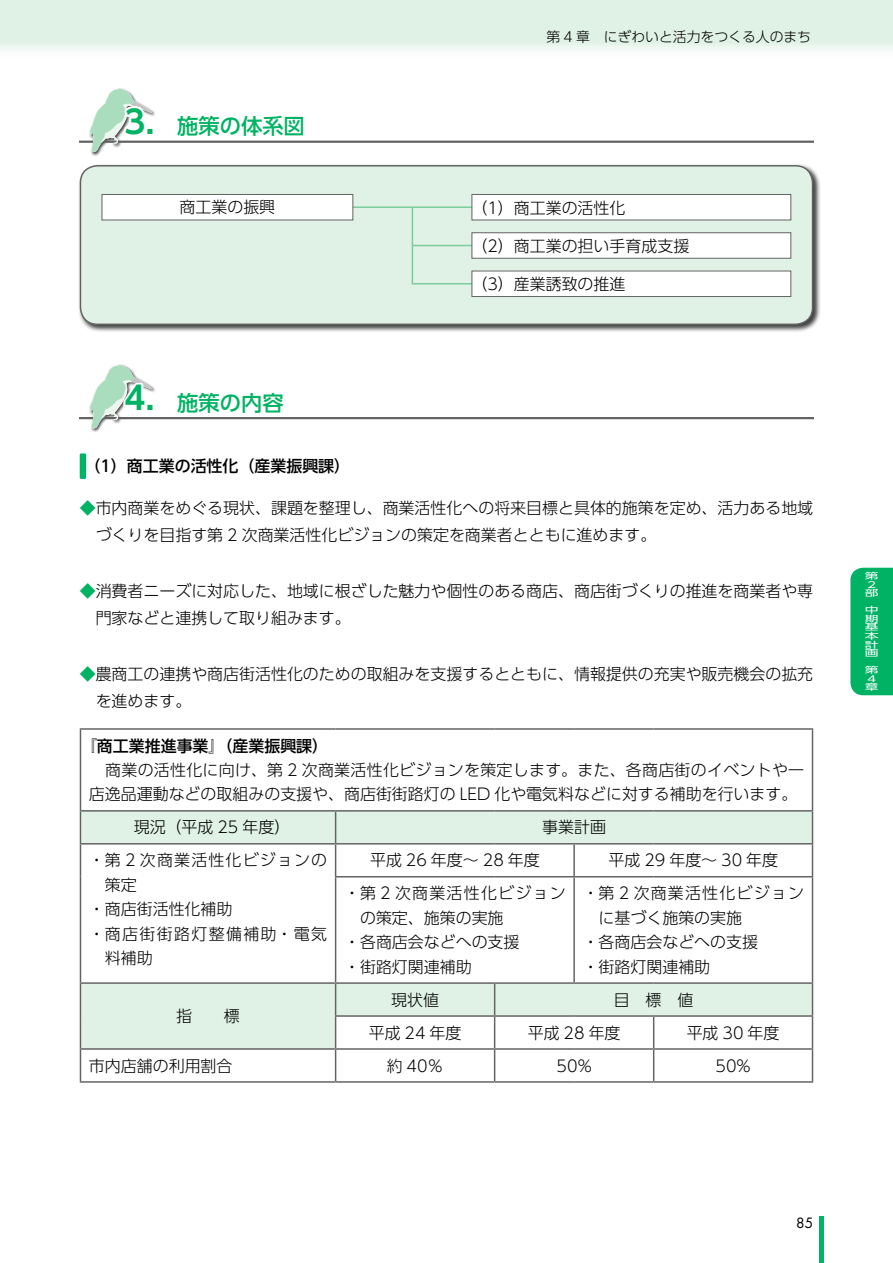
<style>
.page{position:relative;width:893px;height:1263px;background:#fff}
.page>*{position:absolute;margin:0;border:0;box-sizing:border-box;transform-origin:0 0}
.t1{font:500 21.3px "UD Shin Go Pro";color:#00b263}
.t2{font:300 15.9px/27.6px "UD Shin Go Pro";color:#000}
.t3{font:300 15.9px "UD Shin Go Pro";letter-spacing:.075em;color:#000}
.t4{font:500 15.9px "UD Shin Go Pro";color:#000}
.t5{font:300 15.9px "UD Shin Go Pro";letter-spacing:.085em;color:#000}
.t6{font:300 13.8px "UD Shin Go Pro";color:#000}
.t7{font:13.8px "Futura";color:#000}
.t8{font:8.55px/8.6px "UD Shin Go Pro";color:#fff;scale:1.61 1}
.s1{font-family:"UD Shin Go Pro De";font-weight:700;font-size:31.95px}
.s2{color:#00b263}
.s3{font-weight:500}
</style>
<div class="page">
<div style="left:0;top:0;width:893px;height:60px;background:linear-gradient(to bottom,#d8efdf,#f3faf5)"></div>
<hr style="left:820px;top:1216px;width:4px;height:47px;background:#00b263">
<div style="left:850px;top:568px;width:43px;height:127px;background:#00b263"></div>
<img style="left:88px;top:110px;width:69px;height:46px">
<hr style="left:80px;top:141px;width:25px;height:2px;background:#636363">
<hr style="left:113px;top:141px;width:700px;height:2px;background:#636363">
<svg style="left:90px;top:88px;width:62px;height:64px"></svg>
<svg style="left:172px;top:140px;width:136px;height:3px"></svg>
<div style="left:78px;top:164px;width:743px;height:169px;background:#000;opacity:.75"></div>
<div style="left:80px;top:166px;width:732px;height:158px;background:#e0f2e6;border-radius:17px"></div>
<hr style="left:353px;top:206px;width:119px;height:2px;background:#7bcd9d">
<svg style="left:411px;top:206px;width:62px;height:79px"></svg>
<div style="left:472px;top:194px;width:319px;height:26px;background:#fff"></div>
<div style="left:472px;top:194px;width:319px;height:26px;border:1px solid #636363"></div>
<div style="left:102px;top:194px;width:251px;height:26px;background:#fff"></div>
<div style="left:102px;top:194px;width:251px;height:26px;border:1px solid #636363"></div>
<div style="left:472px;top:233px;width:319px;height:25px;background:#fff"></div>
<div style="left:472px;top:232px;width:319px;height:27px;border:1px solid #636363"></div>
<div style="left:472px;top:271px;width:319px;height:26px;background:#fff"></div>
<div style="left:472px;top:271px;width:319px;height:26px;border:1px solid #636363"></div>
<div style="left:80px;top:165px;width:733px;height:160px;border:1px solid #636363;border-radius:17px"></div>
<img style="left:88px;top:386px;width:69px;height:46px">
<hr style="left:80px;top:417px;width:25px;height:2px;background:#636363">
<hr style="left:113px;top:417px;width:700px;height:2px;background:#636363">
<svg style="left:90px;top:364px;width:62px;height:65px"></svg>
<svg style="left:172px;top:419px;width:126px;height:1px"></svg>
<div style="left:80px;top:453px;width:6px;height:26px;background:#00b263;border-radius:2px"></div>
<svg style="left:81px;top:811px;width:731px;height:237px"></svg>
<hr style="left:80px;top:728px;width:256px;height:2px;background:#636363">
<hr style="left:80px;top:730px;width:1px;height:80px;background:#636363">
<hr style="left:336px;top:728px;width:159px;height:2px;background:#636363">
<hr style="left:495px;top:728px;width:79px;height:2px;background:#636363">
<hr style="left:574px;top:728px;width:80px;height:2px;background:#636363">
<hr style="left:654px;top:728px;width:159px;height:2px;background:#636363">
<hr style="left:812px;top:730px;width:1px;height:80px;background:#636363">
<hr style="left:80px;top:810px;width:256px;height:1px;background:#636363">
<hr style="left:80px;top:811px;width:1px;height:32px;background:#636363">
<hr style="left:336px;top:810px;width:159px;height:1px;background:#636363">
<hr style="left:335px;top:811px;width:1px;height:32px;background:#636363">
<hr style="left:495px;top:810px;width:79px;height:1px;background:#636363">
<hr style="left:574px;top:810px;width:80px;height:1px;background:#636363">
<hr style="left:654px;top:810px;width:159px;height:1px;background:#636363">
<hr style="left:812px;top:811px;width:1px;height:32px;background:#636363">
<hr style="left:80px;top:843px;width:256px;height:1px;background:#636363">
<hr style="left:80px;top:844px;width:1px;height:33px;background:#636363">
<hr style="left:80px;top:877px;width:1px;height:105px;background:#636363">
<hr style="left:80px;top:982px;width:256px;height:2px;background:#636363">
<hr style="left:80px;top:984px;width:1px;height:32px;background:#636363">
<hr style="left:80px;top:1016px;width:1px;height:32px;background:#636363">
<hr style="left:80px;top:1048px;width:256px;height:2px;background:#636363">
<hr style="left:80px;top:1050px;width:1px;height:31px;background:#636363">
<hr style="left:80px;top:1081px;width:256px;height:2px;background:#636363">
<hr style="left:336px;top:843px;width:159px;height:1px;background:#636363">
<hr style="left:335px;top:844px;width:1px;height:32px;background:#636363">
<hr style="left:495px;top:843px;width:79px;height:1px;background:#636363">
<hr style="left:574px;top:843px;width:80px;height:1px;background:#636363">
<hr style="left:573px;top:844px;width:2px;height:32px;background:#636363">
<hr style="left:654px;top:843px;width:159px;height:1px;background:#636363">
<hr style="left:812px;top:844px;width:1px;height:32px;background:#636363">
<hr style="left:335px;top:876px;width:160px;height:1px;background:#636363">
<hr style="left:335px;top:877px;width:1px;height:105px;background:#636363">
<hr style="left:495px;top:876px;width:79px;height:1px;background:#636363">
<hr style="left:574px;top:876px;width:80px;height:1px;background:#636363">
<hr style="left:573px;top:877px;width:2px;height:105px;background:#636363">
<hr style="left:654px;top:876px;width:159px;height:1px;background:#636363">
<hr style="left:812px;top:877px;width:1px;height:105px;background:#636363">
<hr style="left:336px;top:982px;width:159px;height:2px;background:#636363">
<hr style="left:335px;top:984px;width:1px;height:31px;background:#636363">
<hr style="left:495px;top:982px;width:79px;height:2px;background:#636363">
<hr style="left:494px;top:984px;width:1px;height:31px;background:#636363">
<hr style="left:574px;top:982px;width:80px;height:2px;background:#636363">
<hr style="left:654px;top:982px;width:159px;height:2px;background:#636363">
<hr style="left:812px;top:984px;width:1px;height:31px;background:#636363">
<hr style="left:335px;top:1015px;width:160px;height:2px;background:#636363">
<hr style="left:335px;top:1017px;width:1px;height:31px;background:#636363">
<hr style="left:495px;top:1015px;width:79px;height:2px;background:#636363">
<hr style="left:494px;top:1017px;width:1px;height:31px;background:#636363">
<hr style="left:574px;top:1015px;width:80px;height:2px;background:#636363">
<hr style="left:654px;top:1015px;width:159px;height:2px;background:#636363">
<hr style="left:653px;top:1017px;width:1px;height:31px;background:#636363">
<hr style="left:812px;top:1017px;width:1px;height:31px;background:#636363">
<hr style="left:336px;top:1048px;width:159px;height:2px;background:#636363">
<hr style="left:335px;top:1050px;width:1px;height:31px;background:#636363">
<hr style="left:495px;top:1048px;width:79px;height:2px;background:#636363">
<hr style="left:494px;top:1050px;width:1px;height:31px;background:#636363">
<hr style="left:574px;top:1048px;width:80px;height:2px;background:#636363">
<hr style="left:654px;top:1048px;width:159px;height:2px;background:#636363">
<hr style="left:653px;top:1050px;width:1px;height:31px;background:#636363">
<hr style="left:812px;top:1050px;width:1px;height:31px;background:#636363">
<hr style="left:336px;top:1081px;width:159px;height:2px;background:#636363">
<hr style="left:495px;top:1081px;width:79px;height:2px;background:#636363">
<hr style="left:574px;top:1081px;width:80px;height:2px;background:#636363">
<hr style="left:654px;top:1081px;width:159px;height:2px;background:#636363">
<p class="t1" style="left:124px;top:109px;width:182px"><span class="s1">3．</span>施策の体系図</p>
<p class="t6" style="left:546px;top:26px;width:266px">第 4 章　にぎわいと活力をつくる人のまち</p>
<p class="t2" style="left:180px;top:193px;width:97px">商工業の振興</p>
<p class="t2" style="left:471px;top:193px;width:156px">（1）商工業の活性化</p>
<p class="t2" style="left:471px;top:232px;width:219px">（2）商工業の担い手育成支援</p>
<p class="t2" style="left:471px;top:270px;width:156px">（3）産業誘致の推進</p>
<p class="t1" style="left:124px;top:385px;width:161px"><span class="s1">4．</span>施策の内容</p>
<p class="t4" style="left:85px;top:453px;width:267px">（1）商工業の活性化（産業振興課）</p>
<p class="t2" style="left:96px;top:493px;width:719px;text-indent:-16px"><span class="s2">◆</span>市内商業をめぐる現状、課題を整理し、商業活性化への将来目標と具体的施策を定め、活力ある地域づくりを目指す第 2 次商業活性化ビジョンの策定を商業者とともに進めます。</p>
<p class="t2" style="left:96px;top:576px;width:719px;text-indent:-16px"><span class="s2">◆</span>消費者ニーズに対応した、地域に根ざした魅力や個性のある商店、商店街づくりの推進を商業者や専門家などと連携して取り組みます。</p>
<p class="t2" style="left:96px;top:659px;width:719px;text-indent:-16px"><span class="s2">◆</span>農商工の連携や商店街活性化のための取組みを支援するとともに、情報提供の充実や販売機会の拡充を進めます。</p>
<p class="t2" style="left:89px;top:733px;width:717px;line-height:24.5px;text-indent:-8px"><span class="s3">『商工業推進事業』（産業振興課）<br></span>　商業の活性化に向け、第 2 次商業活性化ビジョンを策定します。また、各商店街のイベントや一店逸品運動などの取組みの支援や、商店街街路灯の LED 化や電気料などに対する補助を行います。</p>
<p class="t2" style="left:134px;top:813px;width:158px">現況（平成 25 年度）</p>
<p class="t2" style="left:542px;top:813px;width:65px">事業計画</p>
<p class="t3" style="left:89px;top:847px;width:240px">・第 2 次商業活性化ビジョンの</p>
<p class="t2" style="left:105px;top:870px;width:33px">策定</p>
<p class="t2" style="left:89px;top:895px;width:145px">・商店街活性化補助</p>
<p class="t5" style="left:89px;top:921px;width:240px">・商店街街路灯整備補助・電気</p>
<p class="t2" style="left:105px;top:944px;width:49px">料補助</p>
<p class="t2" style="left:370px;top:846px;width:171px">平成 26 年度〜 28 年度</p>
<p class="t2" style="left:608px;top:846px;width:171px">平成 29 年度〜 30 年度</p>
<p class="t3" style="left:344px;top:880px;width:223px">・第 2 次商業活性化ビジョン</p>
<p class="t2" style="left:360px;top:903px;width:145px">の策定、施策の実施</p>
<p class="t2" style="left:344px;top:928px;width:177px">・各商店会などへの支援</p>
<p class="t2" style="left:344px;top:952px;width:129px">・街路灯関連補助</p>
<p class="t3" style="left:583px;top:880px;width:223px">・第 2 次商業活性化ビジョン</p>
<p class="t2" style="left:599px;top:903px;width:145px">に基づく施策の実施</p>
<p class="t2" style="left:583px;top:928px;width:177px">・各商店会などへの支援</p>
<p class="t2" style="left:583px;top:952px;width:129px">・街路灯関連補助</p>
<p class="t2" style="left:176px;top:1002px;width:65px">指　　標</p>
<p class="t2" style="left:391px;top:985px;width:49px">現状値</p>
<p class="t2" style="left:614px;top:985px;width:81px">目　標　値</p>
<p class="t2" style="left:369px;top:1018px;width:94px">平成 24 年度</p>
<p class="t2" style="left:528px;top:1018px;width:94px">平成 28 年度</p>
<p class="t2" style="left:687px;top:1018px;width:94px">平成 30 年度</p>
<p class="t2" style="left:89px;top:1051px;width:145px">市内店舗の利用割合</p>
<p class="t2" style="left:387px;top:1051px;width:58px">約 40％</p>
<p class="t2" style="left:557px;top:1051px;width:37px">50%</p>
<p class="t2" style="left:716px;top:1051px;width:37px">50%</p>
<p class="t8" style="left:865px;top:571px;width:10px">第<br>２部</p>
<p class="t8" style="left:865px;top:605px;width:10px;text-align:justify">中期基本計画</p>
<p class="t8" style="left:865px;top:665px;width:10px">第<br>４章</p>
<p class="t7" style="left:796px;top:1214px;width:19px">85</p>
</div>
